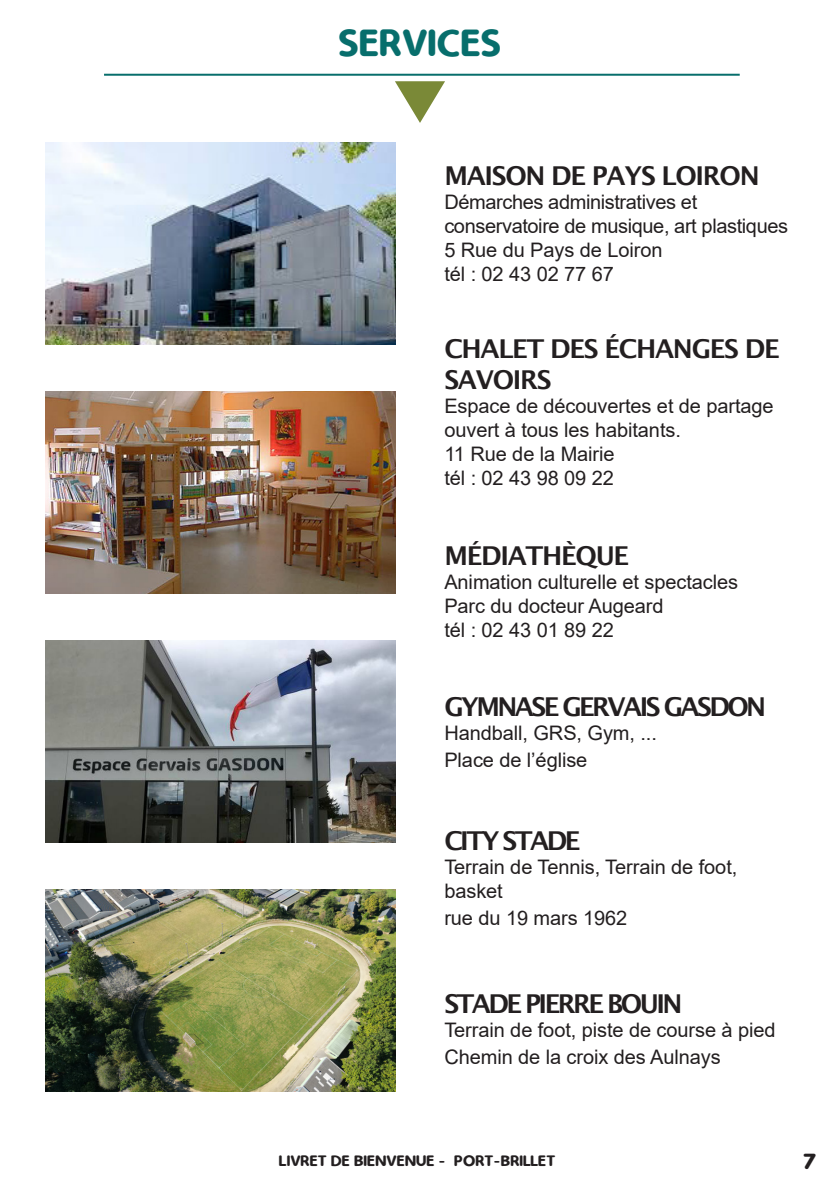
<style>
.page{position:relative;width:840px;height:1191px;background:#fff}
.page>*{position:absolute;margin:0;border:0;box-sizing:border-box;transform-origin:0 0}
.t1{font:40px "Simply Rounded";color:#076e6c}
.t2{font:600 26px/31.2px "Lucida Sans";letter-spacing:-.05em;color:#231f20}
.t3{font:600 26px "Lucida Sans";letter-spacing:-.1em;color:#231f20}
.t4{font:24px "Simply Rounded";color:#231f20}
.paragggg{font:20px/24px "Arial";letter-spacing:-.005em;color:#231f20}
.t5{font:16px "Simply Rounded";color:#231f20}
</style>
<div class="page">
<img style="left:45px;top:142px;width:350px;height:202px">
<img style="left:45px;top:391px;width:350px;height:202px">
<svg style="left:395px;top:81px;width:50px;height:42px"></svg>
<hr style="left:104px;top:74px;width:635px;height:2px;background:#076e6c">
<img style="left:45px;top:640px;width:350px;height:202px">
<img style="left:45px;top:889px;width:350px;height:202px">
<p class="t1" style="left:338px;top:22px;width:164px">SERVICES</p>
<p class="t2" style="left:444px;top:159px;width:316px">MAISON DE PAYS LOIRON</p>
<p class="paragggg" style="left:444px;top:189px;width:345px">Démarches administratives et conservatoire de musique, art plastiques</p>
<p class="paragggg" style="left:444px;top:237px;width:219px">5 Rue du Pays de Loiron tél : 02 43 02 77 67</p>
<p class="t2" style="left:444px;top:333px;width:336px">CHALET DES ÉCHANGES DE<br>SAVOIRS</p>
<p class="paragggg" style="left:444px;top:394px;width:331px">Espace de découvertes et de partage ouvert à tous les habitants.<br>11 Rue de la Mairie<br>tél : 02 43 98 09 22</p>
<p class="t2" style="left:444px;top:540px;width:186px">MÉDIATHÈQUE</p>
<p class="paragggg" style="left:444px;top:570px;width:295px">Animation culturelle et spectacles</p>
<p class="paragggg" style="left:444px;top:594px;width:221px">Parc du docteur Augeard tél : 02 43 01 89 22</p>
<p class="t3" style="left:444px;top:692px;width:323px">GYMNASE GERVAIS GASDON</p>
<p class="paragggg" style="left:444px;top:720px;width:214px;line-height:26.4px">Handball, GRS, Gym, ...<br>Place de l’église</p>
<p class="t3" style="left:444px;top:826px;width:137px">CITY STADE</p>
<p class="paragggg" style="left:444px;top:855px;width:294px">Terrain de Tennis, Terrain de foot, basket</p>
<p class="paragggg" style="left:444px;top:905px;width:184px">rue du 19 mars 1962</p>
<p class="t3" style="left:444px;top:989px;width:239px">STADE PIERRE BOUIN</p>
<p class="paragggg" style="left:444px;top:1016px;width:332px;line-height:26.4px">Terrain de foot, piste de course à pied<br>Chemin de la croix des Aulnays</p>
<p class="t5" style="left:279px;top:1152px;width:278px">LIVRET DE BIENVENUE - PORT-BRILLET</p>
<p class="t4" style="left:802px;top:1148px;width:16px">7</p>
</div>
